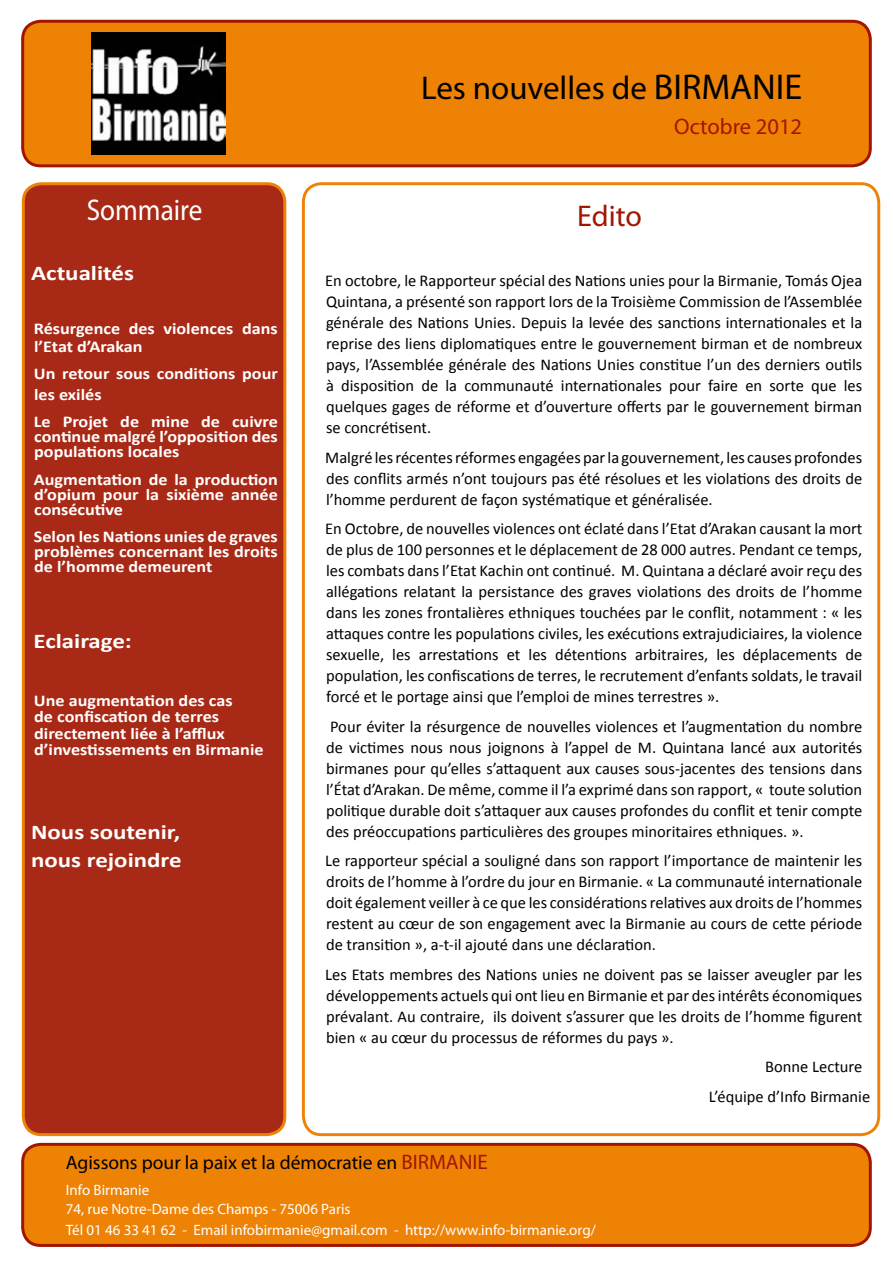
<style>
.page{position:relative;width:893px;height:1263px;background:#fff}
.page>*{position:absolute;margin:0;border:0;box-sizing:border-box;transform-origin:0 0}
.t1{font:33px "Myriad Pro";color:#000}
.t2{font:30px "Myriad Pro";color:#fff;scale:.91 1}
.t3{font:30px "Myriad Pro";color:#a01602}
.t4{font:22.5px "Myriad Pro";color:#a01602}
.t5{font:700 21px/28.2px "Calibri";color:#fff;scale:1.19 1}
.t6{font:19.5px "Myriad Pro";color:#000}
.t7{font:16.5px/21px "Calibri";color:#000;text-align:justify}
.t8{font:700 16.5px/15px "Calibri";color:#fff;scale:1.1 1}
.t9{font:15px/20px "Myriad Pro";color:#fff}
.s1{font-size:36px}
.s2{font-size:21px;color:#a01602}
</style>
<div class="page">
<div style="left:23px;top:21px;width:847px;height:145px;background:#ee8205;border-radius:18px"></div>
<img style="left:92px;top:32px;width:133px;height:122px">
<div style="left:21px;top:20px;width:851px;height:147px;border:3px solid #a01602;border-radius:18px"></div>
<div style="left:23px;top:1144px;width:847px;height:101px;background:#ee8205;border-radius:18px"></div>
<div style="left:21px;top:1143px;width:851px;height:104px;border:3px solid #a01602;border-radius:18px"></div>
<div style="left:23px;top:184px;width:262px;height:950px;background:#a82916;border-radius:18px"></div>
<div style="left:22px;top:182px;width:264px;height:954px;border:3px solid #ee8205;border-radius:18px"></div>
<div style="left:302px;top:182px;width:578px;height:954px;border:3px solid #ee8205;border-radius:18px"></div>
<h1 class="t1" style="left:421px;top:68px;width:382px">Les nouvelles de <span class="s1">BIRMANIE</span></h1>
<h3 class="t4" style="left:674px;top:112px;width:129px">Octobre 2012</h3>
<h2 class="t2" style="left:87px;top:192px;width:129px">Sommaire</h2>
<h2 class="t3" style="left:577px;top:198px;width:66px">Edito</h2>
<p class="t5" style="left:31px;top:259px;width:88px">Actualités</p>
<p class="t7" style="left:325px;top:270px;width:538px">En octobre, le Rapporteur spécial des Nations unies pour la Birmanie, Tomás Ojea Quintana, a présenté son rapport lors de la Troisième Commission de l’Assemblée générale des Nations Unies. Depuis la levée des sanctions internationales et la reprise des liens diplomatiques entre le gouvernement birman et de nombreux pays, l’Assemblée générale des Nations Unies constitue l’un des derniers outils à disposition de la communauté internationales pour faire en sorte que les quelques gages de réforme et d’ouverture offerts par le gouvernement birman se concrétisent.</p>
<p class="t7" style="left:325px;top:447px;width:538px">Malgré les récentes réformes engagées par la gouvernement, les causes profondes des conflits armés n’ont toujours pas été résolues et les violations des droits de l’homme perdurent de façon systématique et généralisée.</p>
<p class="t7" style="left:325px;top:518px;width:539px">En Octobre, de nouvelles violences ont éclaté dans l’Etat d’Arakan causant la mort de plus de 100 personnes et le déplacement de 28 000 autres. Pendant ce temps, les combats dans l’Etat Kachin ont continué. M. Quintana a déclaré avoir reçu des allégations relatant la persistance des graves violations des droits de l’homme dans les zones frontalières ethniques touchées par le conflit, notamment : « les attaques contre les populations civiles, les exécutions extrajudiciaires, la violence sexuelle, les arrestations et les détentions arbitraires, les déplacements de population, les confiscations de terres, le recrutement d’enfants soldats, le travail forcé et le portage ainsi que l’emploi de mines terrestres ».</p>
<p class="t7" style="left:326px;top:716px;width:538px">Pour éviter la résurgence de nouvelles violences et l’augmentation du nombre de victimes nous nous joignons à l’appel de M. Quintana lancé aux autorités birmanes pour qu’elles s’attaquent aux causes sous-jacentes des tensions dans l’État d’Arakan. De même, comme il l’a exprimé dans son rapport, « toute solution politique durable doit s’attaquer aux causes profondes du conflit et tenir compte des préoccupations particulières des groupes minoritaires ethniques. ».</p>
<p class="t7" style="left:325px;top:850px;width:539px">Le rapporteur spécial a souligné dans son rapport l’importance de maintenir les droits de l’homme à l’ordre du jour en Birmanie. « La communauté internationale doit également veiller à ce que les considérations relatives aux droits de l’hommes restent au cœur de son engagement avec la Birmanie au cours de cette période de transition », a-t-il ajouté dans une déclaration.</p>
<p class="t7" style="left:325px;top:964px;width:538px">Les Etats membres des Nations unies ne doivent pas se laisser aveugler par les développements actuels qui ont lieu en Birmanie et par des intérêts économiques prévalant. Au contraire, ils doivent s’assurer que les droits de l’homme figurent bien « au cœur du processus de réformes du pays ».</p>
<p class="t7" style="left:709px;top:1052px;width:163px;line-height:29.4px;text-indent:57px">Bonne Lecture<br>L’équipe d’Info Birmanie</p>
<p class="t8" style="left:34px;top:319px;width:223px;line-height:18px">Résurgence des violences dans l’Etat d’Arakan</p>
<p class="t8" style="left:34px;top:363px;width:223px;line-height:21px">Un retour sous conditions pour les exilés</p>
<p class="t8" style="left:34px;top:414px;width:223px;text-align:justify">Le Projet de mine de cuivre continue malgré l’opposition des populations locales</p>
<p class="t8" style="left:34px;top:472px;width:223px;text-align:justify">Augmentation de la production d’opium pour la sixième année consécutive</p>
<p class="t8" style="left:34px;top:529px;width:223px;text-align:justify">Selon les Nations unies de graves problèmes concernant les droits de l’homme demeurent</p>
<p class="t5" style="left:34px;top:627px;width:84px">Eclairage:</p>
<p class="t8" style="left:34px;top:692px;width:210px;line-height:16.5px">Une augmentation des cas<br>de confiscation de terres directement liée à l’afflux d’investissements en Birmanie</p>
<p class="t5" style="left:31px;top:818px;width:128px">Nous soutenir, nous rejoindre</p>
<p class="t6" style="left:66px;top:1151px;width:423px">Agissons pour la paix et la démocratie en <span class="s2">BIRMANIE</span></p>
<p class="t9" style="left:66px;top:1179px;width:531px">Info Birmanie<br>74, rue Notre-Dame des Champs - 75006 Paris<br>Tél 01 46 33 41 62 - Email infobirmanie@gmail.com - http://www.info-birmanie.org/</p>
</div>
